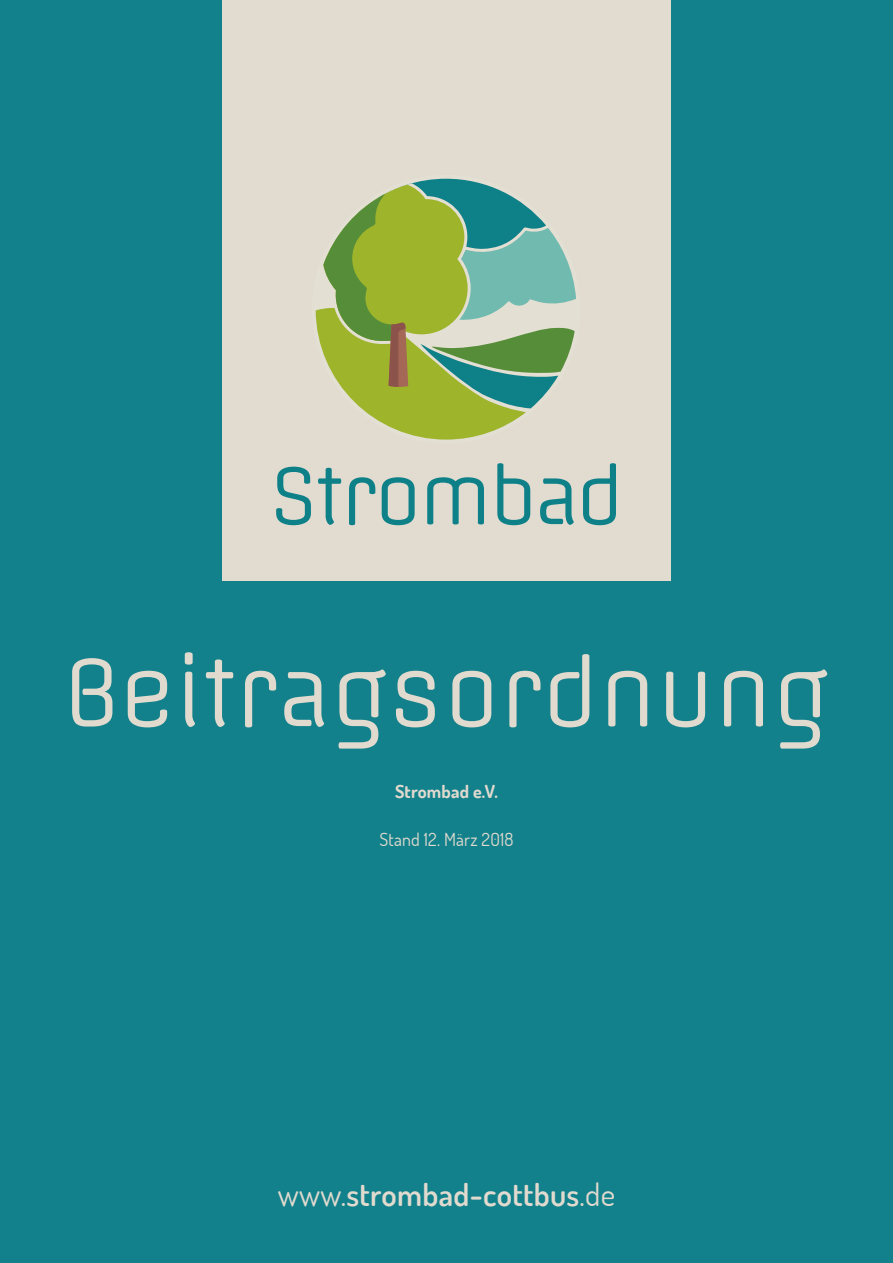
<style>
.page{position:relative;width:893px;height:1263px;background:#13818b}
.page>*{position:absolute;margin:0;border:0;box-sizing:border-box;transform-origin:0 0}
.t1{font:90px "Offside";letter-spacing:-.01em;color:#e1dacf}
.t2{font:600 31.5px "Dosis";letter-spacing:.01em;color:#e1dacf}
.t3{font:18px "Dosis";letter-spacing:.01em;color:#e1dacf}
.t4{font:700 18px "Dosis";letter-spacing:.01em;color:#e1dacf}
.s1{font-weight:400}
</style>
<div class="page">
<div style="left:222px;top:0;width:449px;height:580px;background:#e1dbd0"></div>
<svg style="left:316px;top:178px;width:260px;height:262px"></svg>
<svg style="left:276px;top:463px;width:340px;height:62px"></svg>
<p class="t1" style="left:63px;top:636px;width:768px">Beitragsordnung</p>
<p class="t4" style="left:395px;top:780px;width:104px">Strombad e.V.</p>
<p class="t3" style="left:379px;top:828px;width:136px">Stand 12. März 2018</p>
<p class="t2" style="left:278px;top:1174px;width:339px"><span class="s1">www.</span>strombad-cottbus<span class="s1">.de</span></p>
</div>
